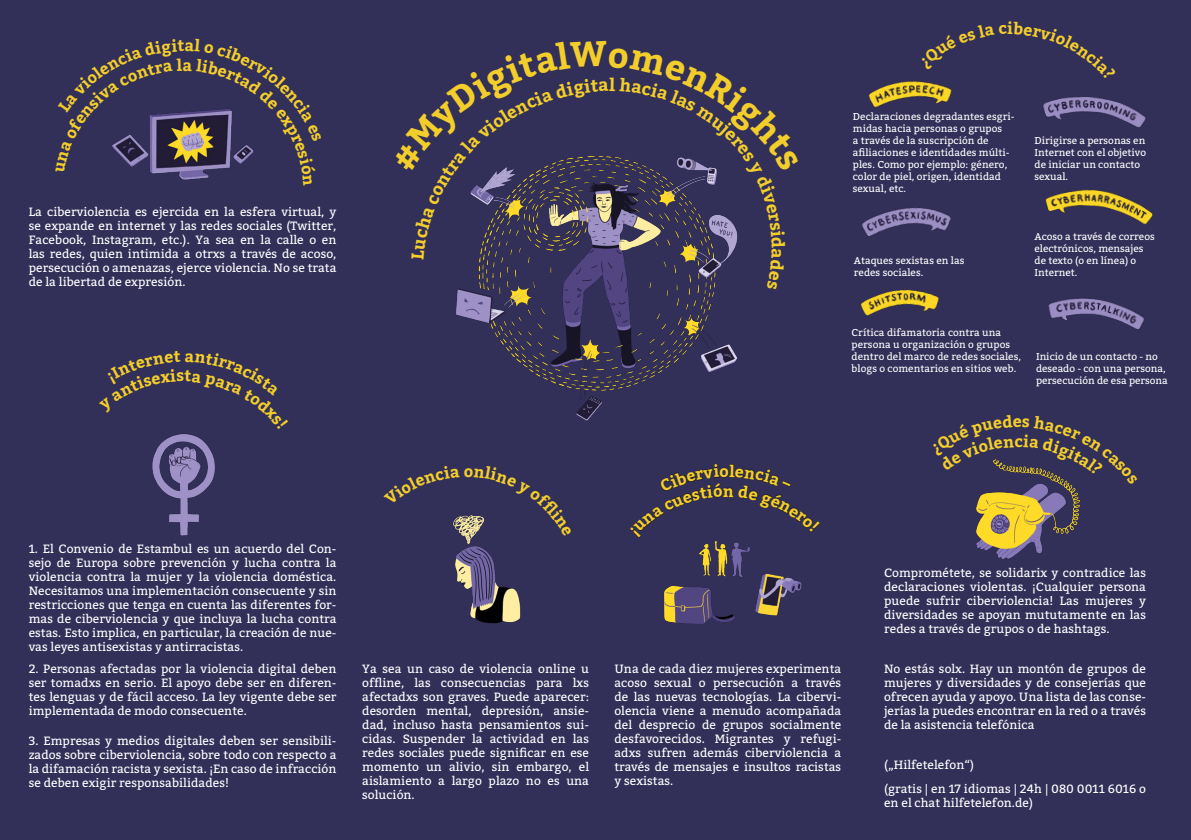
<style>
.page{position:relative;width:1191px;height:840px;background:#fff}
.page>*{position:absolute;margin:0;border:0;box-sizing:border-box;transform-origin:0 0}
.t1{font:700 16px "Bitter";color:#f3ce2b}
.Absatzformat_1{font:12px/14px "Bitter";letter-spacing:.005em;color:#fff;text-align:justify}
.t2{font:10px/12px "Bitter";letter-spacing:.005em;color:#fff}
</style>
<div class="page">
<div style="left:0;top:0;width:1191px;height:839px;background:#322f58"></div>
<img style="left:152px;top:434px;width:63px;height:102px">
<img style="left:976px;top:484px;width:104px;height:75px">
<img style="left:664px;top:541px;width:138px;height:83px">
<img style="left:455px;top:536px;width:66px;height:88px">
<img style="left:868px;top:81px;width:84px;height:27px">
<img style="left:1043px;top:97px;width:103px;height:31px">
<img style="left:1045px;top:189px;width:108px;height:36px">
<img style="left:1048px;top:298px;width:96px;height:31px">
<img style="left:862px;top:208px;width:89px;height:28px">
<img style="left:860px;top:289px;width:79px;height:27px">
<img style="left:456px;top:289px;width:281px;height:132px">
<svg style="left:459px;top:155px;width:279px;height:134px"></svg>
<svg style="left:453px;top:515px;width:31px;height:21px"></svg>
<svg style="left:112px;top:109px;width:142px;height:71px"></svg>
<svg style="left:993px;top:459px;width:77px;height:25px"></svg>
<p class="Absatzformat_1" style="left:29px;top:205px;width:309px">La ciberviolencia es ejercida en la esfera virtual, y se expande en internet y las redes sociales (Twitter, Facebook, Instagram, etc.). Ya sea en la calle o en las redes, quien intimida a otrxs a través de acoso, persecución o amenazas, ejerce violencia. No se trata de la libertad de expresión.</p>
<p class="t1" style="left:176px;top:365px;width:9px">s</p>
<h1 class="t1" style="left:1007px;top:18px;width:7px">i</h1>
<p class="t2" style="left:853px;top:111px;width:163px">Declaraciones degradantes esgri&shy;midas hacia personas o grupos<br>a través de la suscripción de afiliaciones e identidades múlti&shy;ples. Como por ejemplo: género, color de piel, origen, identidad sexual, etc.</p>
<p class="t2" style="left:853px;top:255px;width:112px">Ataques sexistas en las redes sociales.</p>
<p class="t2" style="left:1034px;top:135px;width:113px">Dirigirse a personas en<br>Internet con el objetivo de iniciar un contacto sexual.</p>
<p class="t2" style="left:1034px;top:231px;width:122px">Acoso a través de correos electrónicos, mensajes de texto (o en línea) o<br>Internet.</p>
<p class="t2" style="left:851px;top:327px;width:171px">Crítica difamatoria contra una persona u organización o grupos dentro del marco de redes sociales, blogs o comentarios en sitios web.</p>
<p class="t1" style="left:1013px;top:411px;width:11px">e</p>
<p class="t2" style="left:1036px;top:351px;width:133px">Inicio de un contacto - no deseado - con una persona, persecución de esa persona</p>
<p class="Absatzformat_1" style="left:29px;top:541px;width:309px">1. El Convenio de Estambul es un acuerdo del Con&shy;sejo de Europa sobre prevención y lucha contra la violencia contra la mujer y la violencia doméstica.<br>Necesitamos una implementación consecuente y sin restricciones que tenga en cuenta las diferentes for&shy;mas de ciberviolencia y que incluya la lucha contra estas. Esto implica, en particular, la creación de nue&shy;vas leyes antisexistas y antirracistas.</p>
<p class="Absatzformat_1" style="left:29px;top:661px;width:309px">2. Personas afectadas por la violencia digital deben ser tomadxs en serio. El apoyo debe ser en diferen&shy;tes lenguas y de fácil acceso. La ley vigente debe ser implementada de modo consecuente.</p>
<p class="Absatzformat_1" style="left:29px;top:733px;width:309px">3. Empresas y medios digitales deben ser sensibili&shy;zados sobre ciberviolencia, sobre todo con respecto a la difamación racista y sexista. ¡En caso de infracción se deben exigir responsabilidades!</p>
<p class="Absatzformat_1" style="left:362px;top:661px;width:228px">Ya sea un caso de violencia online u offline, las consecuencias para lxs afectadxs son graves. Puede aparecer: desorden mental, depresión, ansie&shy;dad, incluso hasta pensamientos sui&shy;cidas. Suspender la actividad en las redes sociales puede significar en ese momento un alivio, sin embargo, el aislamiento a largo plazo no es una solución.</p>
<p class="Absatzformat_1" style="left:614px;top:661px;width:228px">Una de cada diez mujeres experimenta acoso sexual o persecución a través de las nuevas tecnologías. La cibervi&shy;olencia viene a menudo acompañada del desprecio de grupos socialmente desfavorecidos. Migrantes y refugi&shy;adxs sufren además ciberviolencia a través de mensajes e insultos racistas y sexistas.</p>
<p class="Absatzformat_1" style="left:884px;top:565px;width:263px">Comprométete, se solidarix y contradice las declaraciones violentas. ¡Cualquier persona puede sufrir ciberviolencia! Las mujeres y diversidades se apoyan mututamente en las redes a través de grupos o de hashtags.</p>
<p class="Absatzformat_1" style="left:884px;top:661px;width:263px">No estás solx. Hay un montón de grupos de mujeres y diversidades y de consejerías que ofrecen ayuda y apoyo. Una lista de las conse&shy;jerías la puedes encontrar en la red o a través de la asistencia telefónica</p>
<p class="Absatzformat_1" style="left:884px;top:757px;width:92px">(„Hilfetelefon“)</p>
<p class="Absatzformat_1" style="left:884px;top:781px;width:263px">(gratis | en 17 idiomas | 24h | 080 0011 6016 o en el chat hilfetelefon.de)</p>
</div>
